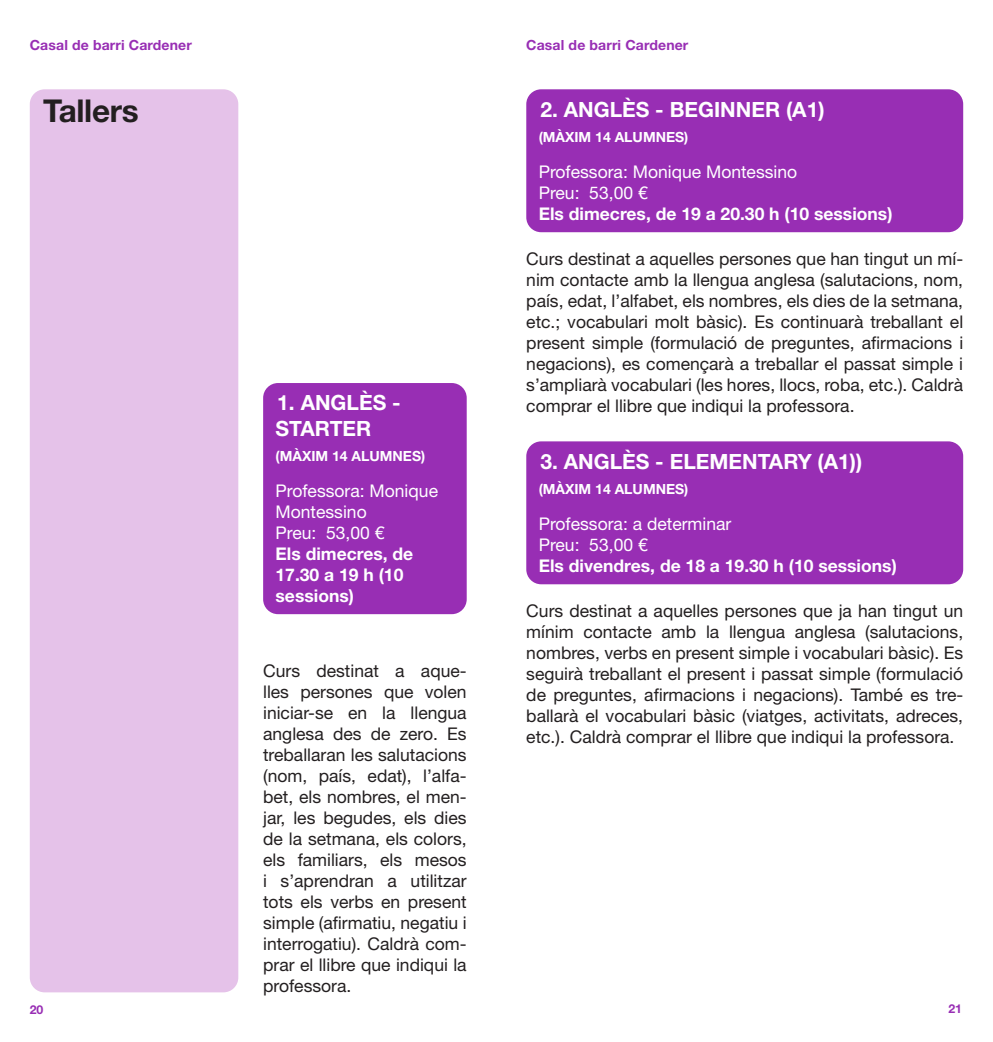
<style>
.page{position:relative;width:993px;height:1042px;background:#fff}
.page>*{position:absolute;margin:0;border:0;box-sizing:border-box;transform-origin:0 0}
.TB{font:700 31.5px "Helvetica Neue LT Std";letter-spacing:-.01em;color:#231f20}
.TITOL-BLANC{font:700 21px/25.2px "Helvetica Neue LT Std";color:#fff}
.TB-2{font:17.5px/21px "Helvetica Neue LT Std";color:#231f20;text-align:justify}
.TEXT-BLANC{font:17.5px/21px "Helvetica Neue LT Std";color:#fff}
.TEXT-BLANC-NEG{font:700 17.5px/21px "Helvetica Neue LT Std";color:#fff}
.TITOL-BLANC-2{font:700 14px "Helvetica Neue LT Std";color:#fff}
.t1{font:700 14px "Helvetica Neue LT Std";letter-spacing:.01em;color:#982eb4}
.t2{font:700 12.25px "Helvetica Neue LT Std";color:#982eb4}
</style>
<div class="page">
<div style="left:30px;top:89px;width:208px;height:903px;background:#e5c2e9;border-radius:15px"></div>
<div style="left:263px;top:383px;width:203px;height:231px;background:#982eb4;border-radius:15px"></div>
<div style="left:526px;top:89px;width:436px;height:143px;background:#982eb4;border-radius:15px"></div>
<div style="left:526px;top:441px;width:436px;height:143px;background:#982eb4;border-radius:15px"></div>
<p class="t1" style="left:30px;top:36px;width:163px">Casal de barri Cardener</p>
<p class="TB" style="left:43px;top:91px;width:97px">Tallers</p>
<p class="TITOL-BLANC" style="left:275px;top:390px;width:127px">1. ANGLÈS -<br>STARTER</p>
<p class="TITOL-BLANC-2" style="left:275px;top:447px;width:151px">(MÀXIM 14 ALUMNES)</p>
<p class="TEXT-BLANC" style="left:275px;top:480px;width:164px">Professora: Monique<br>Montessino</p>
<p class="TEXT-BLANC" style="left:275px;top:522px;width:110px">Preu: 53,00 €</p>
<p class="TEXT-BLANC-NEG" style="left:275px;top:542px;width:139px">Els dimecres, de<br>17.30 a 19 h (10 sessions)</p>
<p class="TB-2" style="left:263px;top:660px;width:205px">Curs destinat a aque&shy;lles persones que volen iniciar-se en la llengua anglesa des de zero. Es treballaran les salutacions (nom, país, edat), l’alfa&shy;bet, els nombres, el men&shy;jar, les begudes, els dies de la setmana, els colors, els familiars, els mesos i s’aprendran a utilitzar tots els verbs en present simple (afirmatiu, negatiu i interrogatiu). Caldrà com&shy;prar el llibre que indiqui la professora.</p>
<p class="t1" style="left:526px;top:36px;width:163px">Casal de barri Cardener</p>
<p class="TITOL-BLANC" style="left:540px;top:96px;width:285px">2. ANGLÈS - BEGINNER (A1)</p>
<p class="TITOL-BLANC-2" style="left:538px;top:128px;width:151px">(MÀXIM 14 ALUMNES)</p>
<p class="TEXT-BLANC" style="left:538px;top:161px;width:260px">Professora: Monique Montessino</p>
<p class="TEXT-BLANC" style="left:538px;top:182px;width:110px">Preu: 53,00 €</p>
<p class="TEXT-BLANC-NEG" style="left:538px;top:203px;width:355px">Els dimecres, de 19 a 20.30 h (10 sessions)</p>
<p class="TB-2" style="left:526px;top:248px;width:438px">Curs destinat a aquelles persones que han tingut un mí&shy;nim contacte amb la llengua anglesa (salutacions, nom, país, edat, l’alfabet, els nombres, els dies de la setmana, etc.; vocabulari molt bàsic). Es continuarà treballant el present simple (formulació de preguntes, afirmacions i negacions), es començarà a treballar el passat simple i s’ampliarà vocabulari (les hores, llocs, roba, etc.). Caldrà comprar el llibre que indiqui la professora.</p>
<p class="TITOL-BLANC" style="left:540px;top:448px;width:323px">3. ANGLÈS - ELEMENTARY (A1))</p>
<p class="TITOL-BLANC-2" style="left:538px;top:480px;width:151px">(MÀXIM 14 ALUMNES)</p>
<p class="TEXT-BLANC" style="left:538px;top:513px;width:194px">Professora: a determinar</p>
<p class="TEXT-BLANC" style="left:538px;top:534px;width:110px">Preu: 53,00 €</p>
<p class="TEXT-BLANC-NEG" style="left:538px;top:555px;width:359px">Els divendres, de 18 a 19.30 h (10 sessions)</p>
<p class="TB-2" style="left:526px;top:600px;width:438px">Curs destinat a aquelles persones que ja han tingut un mínim contacte amb la llengua anglesa (salutacions, nombres, verbs en present simple i vocabulari bàsic). Es seguirà treballant el present i passat simple (formulació de preguntes, afirmacions i negacions). També es tre&shy;ballarà el vocabulari bàsic (viatges, activitats, adreces, etc.). Caldrà comprar el llibre que indiqui la professora.</p>
<p class="t2" style="left:30px;top:1002px;width:15px">20</p>
<p class="t2" style="left:948px;top:1001px;width:15px">21</p>
</div>
